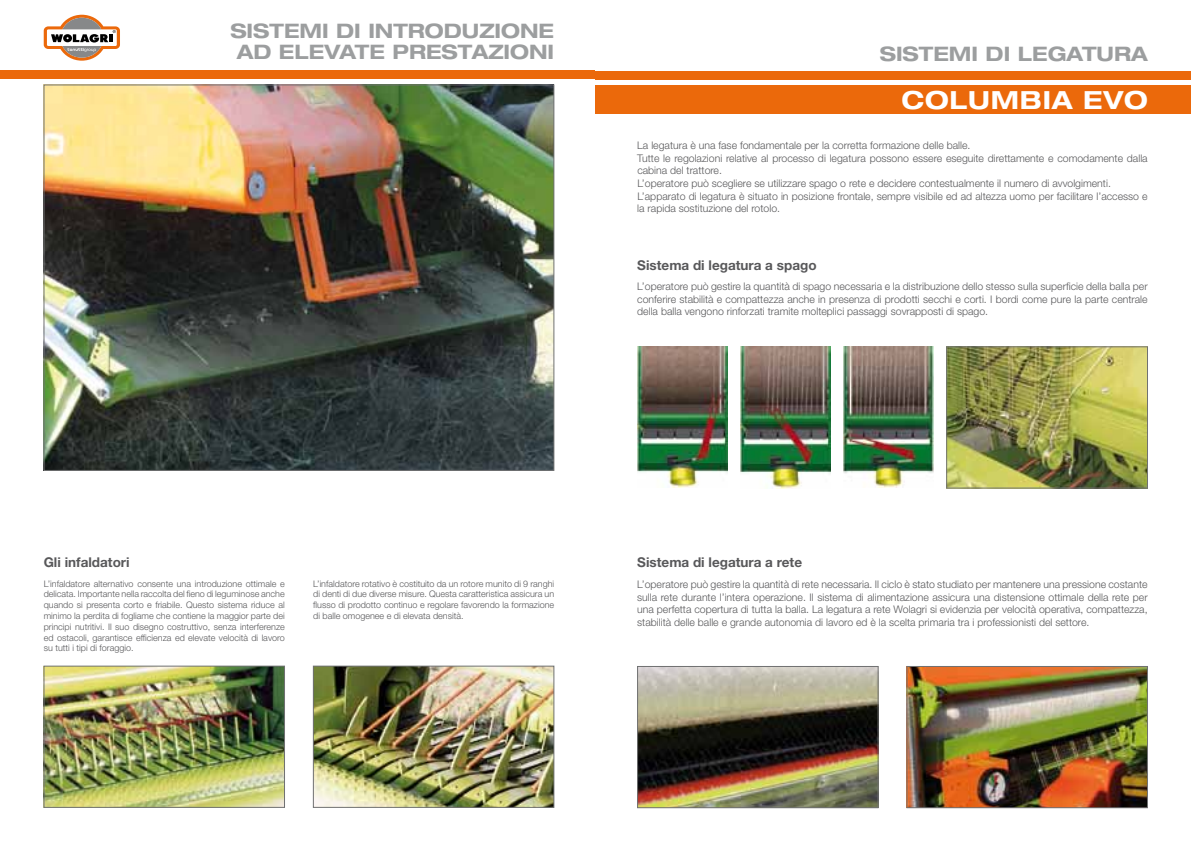
<style>
.page{position:relative;width:1191px;height:842px;background:#fff}
.page>*{position:absolute;margin:0;border:0;box-sizing:border-box;transform-origin:0 0}
.t1{font:700 expanded 25px "Helvetica Neue LT Std";letter-spacing:.03em;color:#fff}
.t2{font:700 expanded 20px/21px "Helvetica Neue LT Std";color:#9c9e9f;text-align:center}
.t3{font:700 13.5px "Helvetica Neue LT Std";color:#58585a}
.t4{font:300 10.5px/12.6px "Helvetica Neue LT Std";color:#58585a;text-align:justify}
.t5{font:300 9px/10.8px "Helvetica Neue LT Std";color:#58585a;text-align:justify}
</style>
<div class="page">
<div style="left:0;top:71px;width:595px;height:8px;background:#eb690b"></div>
<img style="left:46px;top:668px;width:237px;height:138px">
<div style="left:44px;top:666px;width:241px;height:142px;border:1px solid #707172"></div>
<img style="left:315px;top:668px;width:237px;height:138px">
<div style="left:313px;top:666px;width:241px;height:142px;border:1px solid #707172"></div>
<svg style="left:44px;top:15px;width:76px;height:46px"></svg>
<img style="left:46px;top:87px;width:506px;height:382px">
<div style="left:595px;top:71px;width:596px;height:8px;background:#eb690b"></div>
<img style="left:639px;top:668px;width:237px;height:138px">
<div style="left:637px;top:666px;width:241px;height:142px;border:1px solid #707172"></div>
<img style="left:908px;top:668px;width:237px;height:138px">
<div style="left:906px;top:666px;width:241px;height:142px;border:1px solid #707172"></div>
<img style="left:948px;top:349px;width:197px;height:137px">
<div style="left:946px;top:347px;width:201px;height:141px;border:1px solid #707172"></div>
<img style="left:637px;top:347px;width:91px;height:141px">
<img style="left:740px;top:347px;width:90px;height:141px">
<img style="left:843px;top:347px;width:91px;height:141px">
<div style="left:595px;top:85px;width:596px;height:29px;background:#eb690b"></div>
<h2 class="t2" style="left:230px;top:20px;width:325px">SISTEMI DI INTRODUZIONE<br>AD ELEVATE PRESTAZIONI</h2>
<h2 class="t2" style="left:879px;top:43px;width:269px">SISTEMI DI LEGATURA</h2>
<h1 class="t1" style="left:901px;top:84px;width:248px">COLUMBIA EVO</h1>
<p class="t4" style="left:637px;top:139px;width:512px;text-align:left">La legatura è una fase fondamentale per la corretta formazione delle balle.<br>Tutte le regolazioni relative al processo di legatura possono essere eseguite direttamente e comodamente dalla cabina del trattore.<br>L’operatore può scegliere se utilizzare spago o rete e decidere contestualmente il numero di avvolgimenti.<br>L’apparato di legatura è situato in posizione frontale, sempre visibile ed ad altezza uomo per facilitare l’accesso e la rapida sostituzione del rotolo.</p>
<p class="t3" style="left:637px;top:257px;width:181px">Sistema di legatura a spago</p>
<p class="t4" style="left:637px;top:280px;width:512px">L’operatore può gestire la quantità di spago necessaria e la distribuzione dello stesso sulla superficie della balla per conferire stabilità e compattezza anche in presenza di prodotti secchi e corti. I bordi come pure la parte centrale della balla vengono rinforzati tramite molteplici passaggi sovrapposti di spago.</p>
<p class="t3" style="left:44px;top:554px;width:87px">Gli infaldatori</p>
<p class="t5" style="left:44px;top:578px;width:243px">L’infaldatore alternativo consente una introduzione ottimale e delicata. Importante nella raccolta del fieno di leguminose anche quando si presenta corto e friabile. Questo sistema riduce al minimo la perdita di fogliame che contiene la maggior parte dei principi nutritivi. Il suo disegno costruttivo, senza interferenze ed ostacoli, garantisce efficienza ed elevate velocità di lavoro su tutti i tipi di foraggio.</p>
<p class="t5" style="left:313px;top:578px;width:242px">L’infaldatore rotativo è costituito da un rotore munito di 9 ranghi di denti di due diverse misure. Questa caratteristica assicura un flusso di prodotto continuo e regolare favorendo la formazione di balle omogenee e di elevata densità.</p>
<p class="t3" style="left:637px;top:554px;width:166px">Sistema di legatura a rete</p>
<p class="t4" style="left:637px;top:578px;width:512px">L’operatore può gestire la quantità di rete necessaria. Il ciclo è stato studiato per mantenere una pressione costante sulla rete durante l’intera operazione. Il sistema di alimentazione assicura una distensione ottimale della rete per una perfetta copertura di tutta la balla. La legatura a rete Wolagri si evidenzia per velocità operativa, compattezza, stabilità delle balle e grande autonomia di lavoro ed è la scelta primaria tra i professionisti del settore.</p>
</div>
